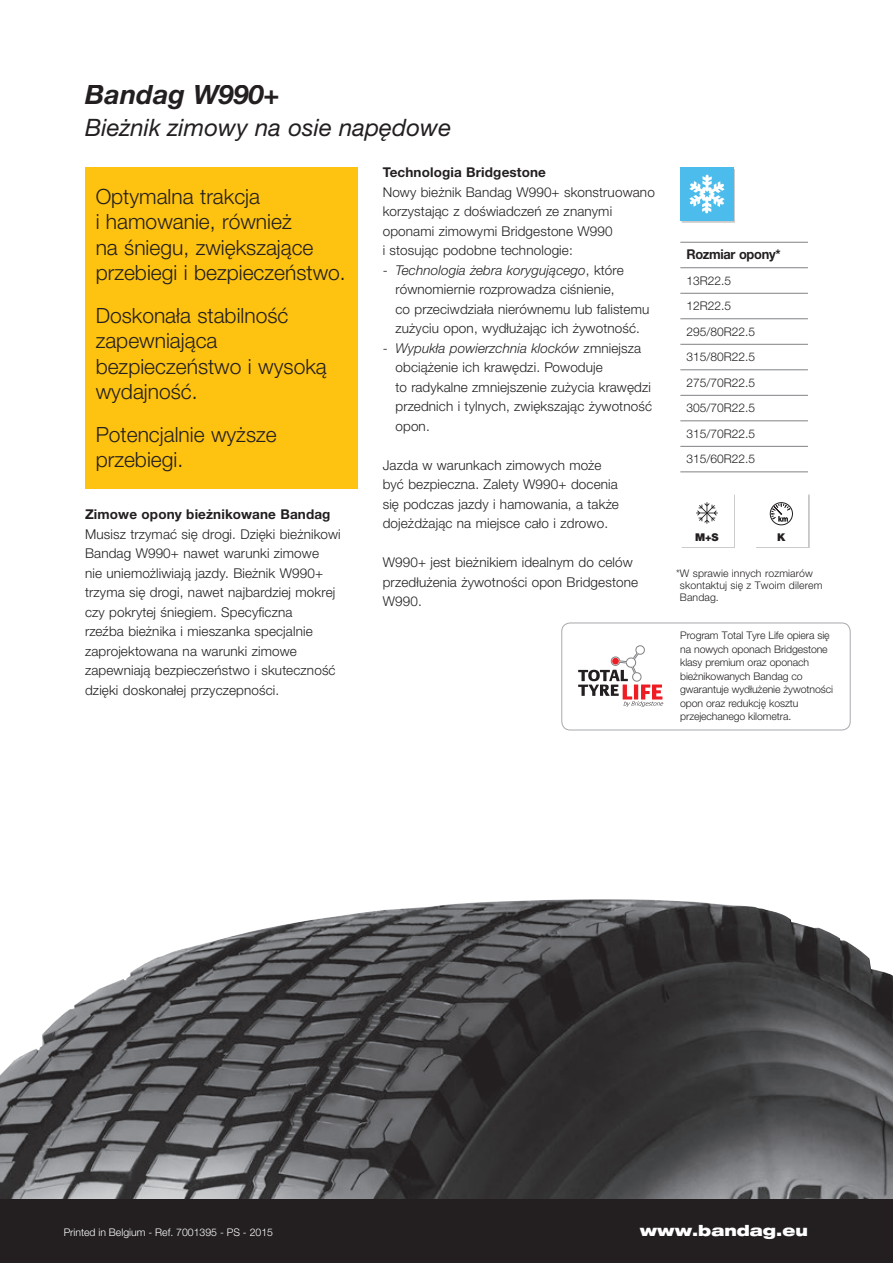
<style>
.page{position:relative;width:893px;height:1263px;background:#fff}
.page>*{position:absolute;margin:0;border:0;box-sizing:border-box;transform-origin:0 0}
.t1{font:italic 700 27px "Helvetica Neue LTW1 G";color:#231f20}
.t2{font:italic 24px "Helvetica Neue LTW1 G";color:#231f20}
.t3{font:300 21px/25.5px "Helvetica Neue LTW1 G";color:#231f20}
.t4{font:900 expanded 15px "Helvetica Neue LT Std";color:#fff}
.t5{font:300 13.5px/19.5px "Helvetica Neue LTW1 G";letter-spacing:.01em;color:#231f20}
.t6{font:700 13.5px "Helvetica Neue LTW1 G";letter-spacing:.01em;color:#231f20}
.t7{font:700 13.5px "Helvetica Neue LTW1 G";letter-spacing:-.02em;color:#231f20;scale:.95 1}
.t8{font:300 12px/25.5px "Helvetica Neue LTW1 G";color:#231f20}
.t9{font:900 10.65px "Helvetica Neue LTW1 G";color:#231f20}
.t10{font:300 10.5px/13.5px "Helvetica Neue LTW1 G";letter-spacing:-.01em;color:#231f20}
.t11{font:300 10.5px/12px "Helvetica Neue LTW1 G";letter-spacing:.01em;color:#231f20}
.t12{font:300 10.5px "Helvetica Neue LTW1 G";color:#fff}
.s1{font-style:italic}
</style>
<div class="page">
<img style="left:0;top:899px;width:893px;height:300px">
<div style="left:0;top:1199px;width:893px;height:64px;background:#231f20"></div>
<hr style="left:680px;top:242px;width:128px;height:1px;background:#808285">
<hr style="left:680px;top:267px;width:128px;height:1px;background:#808285">
<hr style="left:680px;top:293px;width:128px;height:1px;background:#808285">
<hr style="left:680px;top:318px;width:128px;height:1px;background:#808285">
<hr style="left:680px;top:344px;width:128px;height:1px;background:#808285">
<hr style="left:680px;top:369px;width:128px;height:1px;background:#808285">
<hr style="left:680px;top:395px;width:128px;height:1px;background:#808285">
<hr style="left:680px;top:420px;width:128px;height:1px;background:#808285">
<hr style="left:680px;top:446px;width:128px;height:1px;background:#808285">
<hr style="left:680px;top:471px;width:128px;height:1px;background:#808285">
<svg style="left:696px;top:502px;width:22px;height:22px"></svg>
<svg style="left:770px;top:503px;width:22px;height:22px"></svg>
<div style="left:770px;top:502px;width:23px;height:23px;border:1px solid #231f20;border-radius:50%"></div>
<svg style="left:770px;top:503px;width:21px;height:18px"></svg>
<div style="left:682px;top:169px;width:53px;height:53px;background:#4bbcec"></div>
<div style="left:680px;top:167px;width:53px;height:54px;background:#4bbcec"></div>
<svg style="left:689px;top:175px;width:36px;height:38px"></svg>
<div style="left:85px;top:167px;width:272px;height:321px;background:#fec210"></div>
<svg style="left:578px;top:645px;width:85px;height:62px"></svg>
<div style="left:612px;top:658px;width:7px;height:6px;background:#ee1d23;border-radius:50%"></div>
<div style="left:561px;top:623px;width:289px;height:107px;border:1px solid #a8a9ad;border-radius:9px"></div>
<h1 class="t1" style="left:85px;top:78px;width:197px">Bandag W990+</h1>
<h2 class="t2" style="left:85px;top:112px;width:368px">Bieżnik zimowy na osie napędowe</h2>
<h3 class="t3" style="left:96px;top:183px;width:252px">Optymalna trakcja<br>i hamowanie, również<br>na śniegu, zwiększające przebiegi i bezpieczeństwo.</h3>
<h3 class="t3" style="left:96px;top:302px;width:233px">Doskonała stabilność zapewniająca bezpieczeństwo i wysoką wydajność.</h3>
<h3 class="t3" style="left:96px;top:421px;width:183px">Potencjalnie wyższe przebiegi.</h3>
<p class="t6" style="left:85px;top:506px;width:247px">Zimowe opony bieżnikowane Bandag</p>
<p class="t5" style="left:85px;top:524px;width:257px">Musisz trzymać się drogi. Dzięki bieżnikowi Bandag W990+ nawet warunki zimowe<br>nie uniemożliwiają jazdy. Bieżnik W990+ trzyma się drogi, nawet najbardziej mokrej czy pokrytej śniegiem. Specyficzna<br>rzeźba bieżnika i mieszanka specjalnie zaprojektowana na warunki zimowe zapewniają bezpieczeństwo i skuteczność dzięki doskonałej przyczepności.</p>
<p class="t6" style="left:383px;top:164px;width:165px">Technologia Bridgestone</p>
<p class="t5" style="left:383px;top:182px;width:274px">Nowy bieżnik Bandag W990+ skonstruowano korzystając z doświadczeń ze znanymi oponami zimowymi Bridgestone W990<br>i stosując podobne technologie:</p>
<p class="t5" style="left:395px;top:260px;width:255px;text-indent:-13px">- <span class="s1">Technologia żebra korygującego</span>, które równomiernie rozprowadza ciśnienie,<br>co przeciwdziała nierównemu lub falistemu zużyciu opon, wydłużając ich żywotność.</p>
<p class="t5" style="left:395px;top:338px;width:258px;text-indent:-13px">- <span class="s1">Wypukła powierzchnia klocków</span> zmniejsza obciążenie ich krawędzi. Powoduje<br>to radykalne zmniejszenie zużycia krawędzi przednich i tylnych, zwiększając żywotność opon.</p>
<p class="t5" style="left:383px;top:455px;width:238px">Jazda w warunkach zimowych może być bezpieczna. Zalety W990+ docenia się podczas jazdy i hamowania, a także dojeżdżając na miejsce cało i zdrowo.</p>
<p class="t5" style="left:383px;top:552px;width:257px">W990+ jest bieżnikiem idealnym do celów przedłużenia żywotności opon Bridgestone<br>W990.</p>
<p class="t7" style="left:686px;top:246px;width:101px">Rozmiar opony*</p>
<p class="t8" style="left:686px;top:268px;width:70px">13R22.5<br>12R22.5<br>295/80R22.5<br>315/80R22.5<br>275/70R22.5<br>305/70R22.5<br>315/70R22.5<br>315/60R22.5</p>
<p class="t9" style="left:695px;top:531px;width:25px">M+S</p>
<p class="t9" style="left:777px;top:531px;width:10px">K</p>
<p class="t11" style="left:680px;top:567px;width:144px;text-indent:-4px">*W sprawie innych rozmiarów skontaktuj się z Twoim dilerem<br>Bandag.</p>
<p class="t10" style="left:680px;top:629px;width:154px">Program Total Tyre Life opiera się na nowych oponach Bridgestone klasy premium oraz oponach bieżnikowanych Bandag co gwarantuje wydłużenie żywotności opon oraz redukcję kosztu przejechanego kilometra.</p>
<p class="t12" style="left:64px;top:1226px;width:211px">Printed in Belgium - Ref. 7001395 - PS - 2015</p>
<p class="t4" style="left:640px;top:1221px;width:170px">www.bandag.eu</p>
</div>
